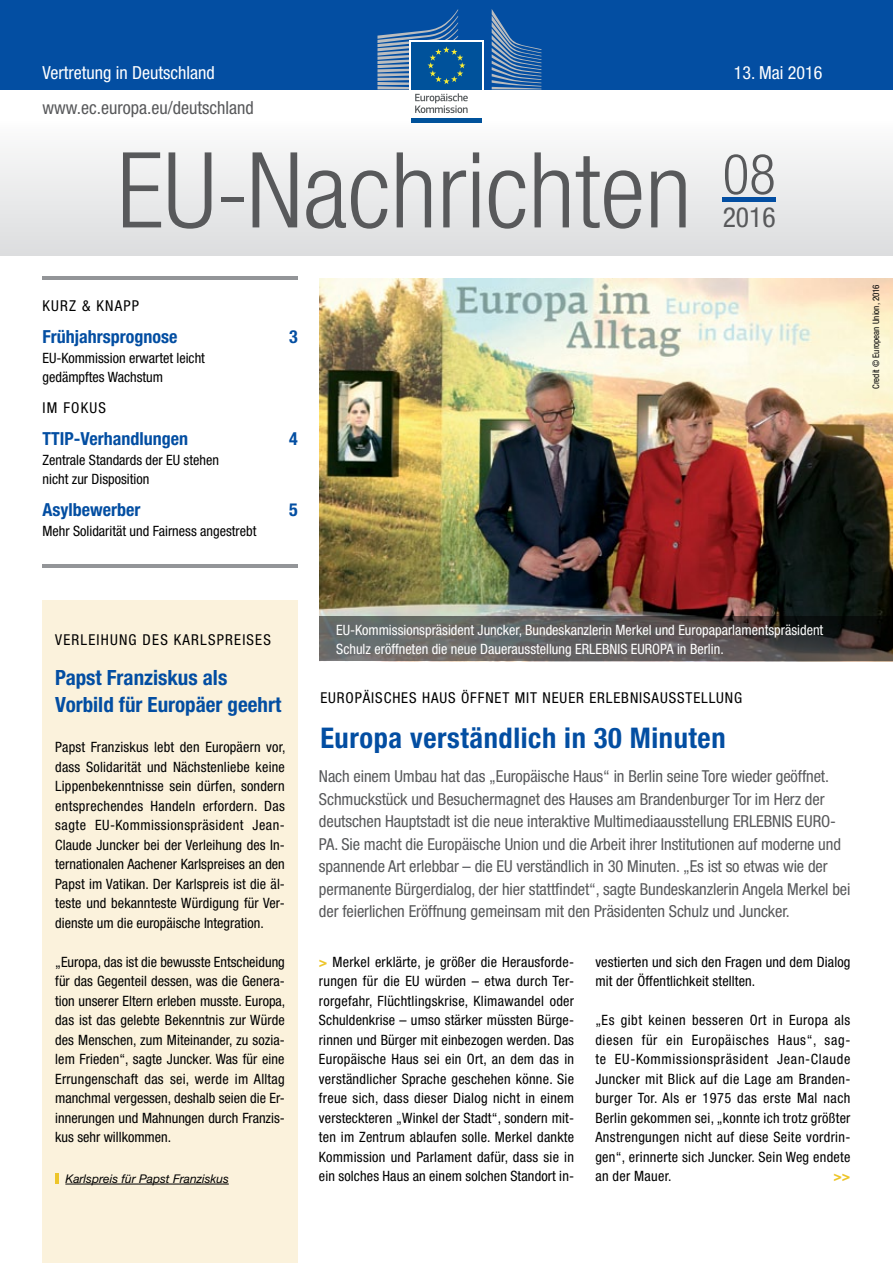
<style>
.page{position:relative;width:893px;height:1263px;background:#fff}
.page>*{position:absolute;margin:0;border:0;box-sizing:border-box;transform-origin:0 0}
.t1{font:300 condensed 105px "Helvetica Neue LT";color:#58595b}
.t2{font:300 condensed 56.1px "Helvetica Neue LT";color:#58595b}
.t3{font:700 condensed 28.5px "Helvetica Neue LT";letter-spacing:.02em;color:#034ea2}
.t4{font:condensed 27.75px "Helvetica Neue LT";color:#58595b}
.t5{font:700 condensed 21px/27px "Helvetica Neue LT";color:#034ea2}
.t6{font:700 condensed 18px "Helvetica Neue LT";color:#034ea2}
.t7{font:condensed 18px "Helvetica Neue LT";color:#fff}
.t8{font:condensed 18px "Helvetica Neue LT";color:#58595b}
.t9{font:condensed 16.5px/22.5px "Helvetica Neue LT";letter-spacing:-.005em;color:#58595b}
.t10{font:condensed 15px "Helvetica Neue LT";letter-spacing:.06em;color:#000}
.t11{font:condensed 15px "Helvetica Neue LT";letter-spacing:.08em;color:#000}
.t12{font:condensed 14.25px/19.5px "Helvetica Neue LT";letter-spacing:.01em;color:#000;text-align:justify}
.t13{font:condensed 14.25px/19.5px "Helvetica Neue LT";color:#fff}
.t14{font:700 condensed 14.25px "Helvetica Neue LT";color:#edc52a}
.t15{font:italic 12px "Helvetica Neue LT";color:#000}
.t16{font:condensed 9px "Helvetica Neue LT";color:#000}
.s1{font-weight:700;color:#edc52a}
</style>
<div class="page">
<div style="left:0;top:118px;width:893px;height:137px;background:linear-gradient(to bottom,#fcfcfd,#dcdddf)"></div>
<div style="left:0;top:0;width:893px;height:89px;background:#034ea2"></div>
<svg style="left:492px;top:9px;width:49px;height:80px"></svg>
<svg style="left:409px;top:40px;width:75px;height:51px"></svg>
<div style="left:411px;top:42px;width:71px;height:47px;background:#00529b"></div>
<hr style="left:411px;top:118px;width:71px;height:4px;background:#00529b">
<svg style="left:377px;top:9px;width:91px;height:104px"></svg>
<div style="left:723px;top:197px;width:53px;height:5px;background:#034ea2"></div>
<hr style="left:221px;top:198px;width:22px;height:4px;background:#58595b">
<img style="left:319px;top:278px;width:574px;height:339px">
<div style="left:43px;top:600px;width:255px;height:663px;background:#fbf2dc"></div>
<hr style="left:43px;top:276px;width:255px;height:4px;background:#939598">
<hr style="left:43px;top:564px;width:255px;height:4px;background:#939598">
<svg style="left:319px;top:617px;width:574px;height:44px;background:#575554"></svg>
<hr style="left:65px;top:1184px;width:164px;height:1px;background:#000">
<hr style="left:55px;top:1173px;width:4px;height:11px;background:#edc52a">
<p class="t7" style="left:43px;top:62px;width:174px">Vertretung in Deutschland</p>
<p class="t8" style="left:43px;top:97px;width:213px">www.ec.europa.eu/deutschland</p>
<h1 class="t1" style="left:117px;top:130px;width:576px">EU Nachrichten</h1>
<p class="t11" style="left:43px;top:297px;width:98px">Kurz &amp; Knapp</p>
<p class="t6" style="left:43px;top:326px;width:136px">Frühjahrsprognose</p>
<p class="t6" style="left:289px;top:326px;width:10px">3</p>
<p class="t12" style="left:43px;top:348px;width:164px">EU-Kommission erwartet leicht gedämpftes Wachstum</p>
<p class="t10" style="left:43px;top:399px;width:65px">Im Fokus</p>
<p class="t6" style="left:43px;top:428px;width:147px">TTIP-Verhandlungen</p>
<p class="t6" style="left:289px;top:428px;width:10px">4</p>
<p class="t12" style="left:43px;top:450px;width:178px">Zentrale Standards der EU stehen nicht zur Disposition</p>
<p class="t6" style="left:43px;top:499px;width:99px">Asylbewerber</p>
<p class="t6" style="left:289px;top:499px;width:10px">5</p>
<p class="t12" style="left:43px;top:521px;width:215px">Mehr Solidarität und Fairness angestrebt</p>
<p class="t7" style="left:734px;top:62px;width:90px">13. Mai 2016</p>
<h2 class="t2" style="left:723px;top:142px;width:55px">08</h2>
<h3 class="t4" style="left:723px;top:202px;width:55px">2016</h3>
<p class="t16" style="left:871px;top:389px;width:106px;rotate:-90deg">Credit © European Union, 2016</p>
<p class="t11" style="left:55px;top:631px;width:217px">Verleihung des Karlspreises</p>
<p class="t13" style="left:336px;top:620px;width:489px">EU-Kommissionspräsident Juncker, Bundeskanzlerin Merkel und Europaparlamentspräsident<br>Schulz eröffneten die neue Dauerausstellung ERLEBNIS</p>
<p class="t13" style="left:631px;top:639px;width:15px">EUROPA</p>
<p class="t13" style="left:677px;top:639px;width:48px">in Berlin.</p>
<h3 class="t5" style="left:55px;top:664px;width:228px">Papst Franziskus als<br>Vorbild für Europäer geehrt</h3>
<p class="t12" style="left:55px;top:737px;width:232px">Papst Franziskus lebt den Europäern vor, dass Solidarität und Nächstenliebe keine Lippenbekenntnisse sein dürfen, sondern entsprechendes Handeln erfordern. Das sagte EU-Kommissionspräsident Jean-Claude Juncker bei der Verleihung des In&shy;ternationalen Aachener Karlspreises an den Papst im Vatikan. Der Karlspreis ist die äl&shy;teste und bekannteste Würdigung für Ver&shy;dienste um die europäische Integration.</p>
<p class="t12" style="left:55px;top:952px;width:232px">„Europa, das ist die bewusste Entscheidung für das Gegenteil dessen, was die Genera&shy;tion unserer Eltern erleben musste. Europa, das ist das gelebte Bekenntnis zur Würde des Menschen, zum Miteinander, zu sozia&shy;lem Frieden“, sagte Juncker. Was für eine Errungenschaft das sei, werde im Alltag manchmal vergessen, deshalb seien die Er&shy;innerungen und Mahnungen durch Franzis&shy;kus sehr willkommen.</p>
<p class="t15" style="left:65px;top:1171px;width:165px">Karlspreis für Papst Franziskus</p>
<p class="t10" style="left:320px;top:689px;width:423px">Europäisches Haus öffnet mit neuer Erlebnisausstellung</p>
<h3 class="t3" style="left:320px;top:720px;width:407px">Europa verständlich in 30 Minuten</h3>
<p class="t9" style="left:319px;top:765px;width:512px">Nach einem Umbau hat das „Europäische Haus“ in Berlin seine Tore wieder geöffnet.<br>Schmuckstück und Besuchermagnet des Hauses am Brandenburger Tor im Herz der deutschen Hauptstadt ist die neue interaktive Multimediaausstellung ERLEBNIS</p>
<p class="t9" style="left:319px;top:810px;width:533px;text-indent:478px">EURO-PA. Sie macht die Europäische Union und die Arbeit ihrer Institutionen auf moderne und spannende Art erlebbar – die EU verständlich in 30 Minuten. „Es ist so etwas wie der permanente Bürgerdialog, der hier stattfindet“, sagte Bundeskanzlerin Angela Merkel bei der feierlichen Eröffnung gemeinsam mit den Präsidenten Schulz und Juncker.</p>
<p class="t12" style="left:319px;top:952px;width:257px"><span class="s1">&gt;</span> Merkel erklärte, je größer die Herausforde&shy;rungen für die EU würden – etwa durch Ter&shy;rorgefahr, Flüchtlingskrise, Klimawandel oder Schuldenkrise – umso stärker müssten Bürge&shy;rinnen und Bürger mit einbezogen werden. Das Europäische Haus sei ein Ort, an dem das in verständlicher Sprache geschehen könne. Sie freue sich, dass dieser Dialog nicht in einem versteckteren „Winkel der Stadt“, sondern mit&shy;ten im Zentrum ablaufen solle. Merkel dankte Kommission und Parlament dafür, dass sie in ein solches Haus an einem solchen Standort in-</p>
<p class="t12" style="left:595px;top:952px;width:257px">vestierten und sich den Fragen und dem Dialog mit der Öffentlichkeit stellten.</p>
<p class="t12" style="left:595px;top:1010px;width:257px">„Es gibt keinen besseren Ort in Europa als diesen für ein Europäisches Haus“, sag&shy;te EU-Kommissionspräsident Jean-Claude Juncker mit Blick auf die Lage am Branden&shy;burger Tor. Als er 1975 das erste Mal nach Berlin gekommen sei, „konnte ich trotz größter Anstrengungen nicht auf diese Seite vordrin&shy;gen“, erinnerte sich Juncker. Sein Weg endete an der Mauer.</p>
<p class="t14" style="left:833px;top:1167px;width:19px">&gt;&gt;</p>
</div>
